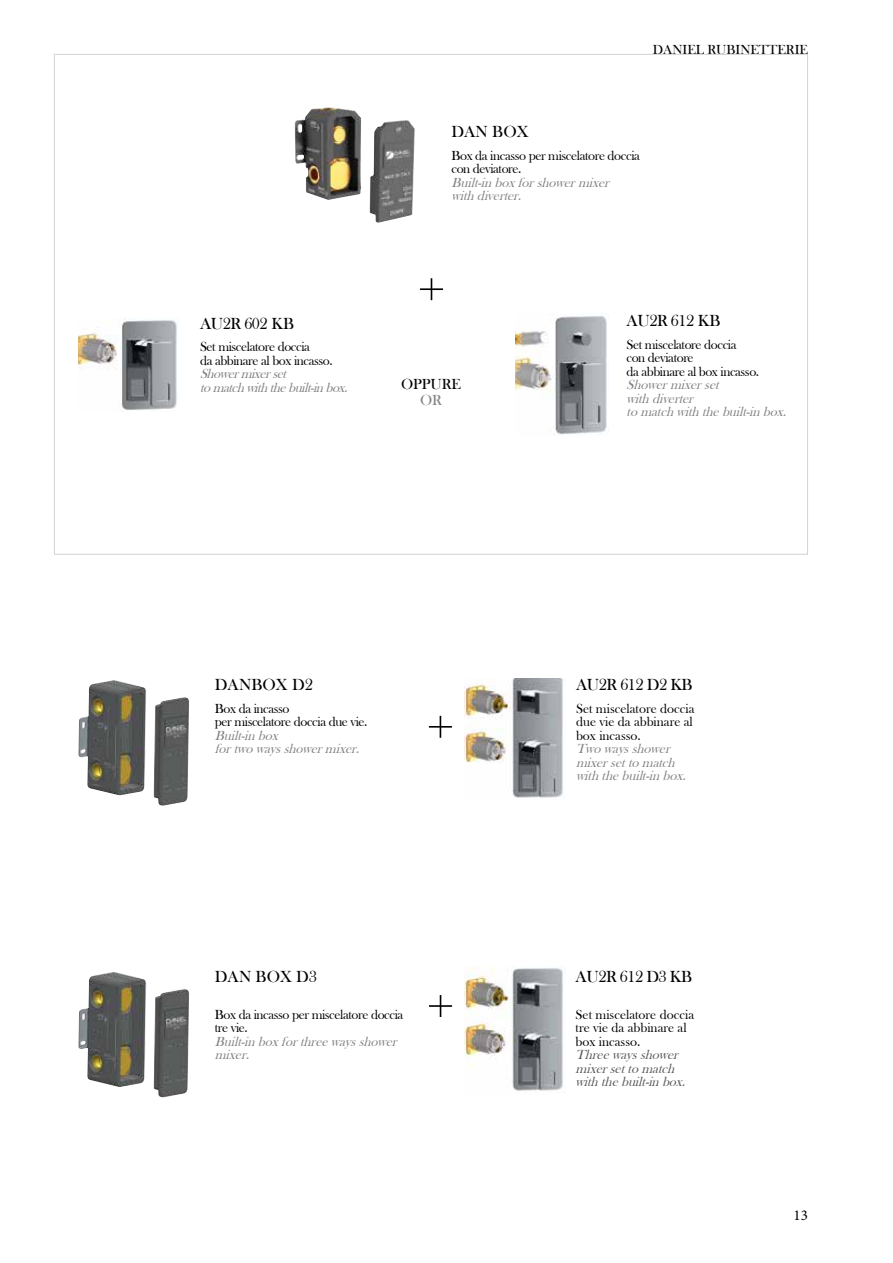
<style>
.page{position:relative;width:893px;height:1263px;background:#fff}
.page>*{position:absolute;margin:0;border:0;box-sizing:border-box;transform-origin:0 0}
.t1{font:54px "Bask Old Face";color:#000}
.t2{font:16.5px "Bask Old Face";letter-spacing:-.03em;color:#000}
.t3{font:16.5px "Bask Old Face";color:#000}
.t4{font:15px "Bask Old Face";color:#000}
.t5{font:15px "Minion Pro";color:#000}
.t6{font:15px "Bask Old Face";color:#808285}
.t7{font:italic 13.5px/13.5px "Bask Old Face";color:#808285}
.t8{font:13.5px/13.5px "Bask Old Face";letter-spacing:-.03em;color:#000}
.t9{font:13.5px/13.5px "Bask Old Face";color:#000}
.t10{font:italic 13.5px/13.5px "Bask Old Face";color:#58595b}
</style>
<div class="page">
<img style="left:78px;top:318px;width:99px;height:92px">
<img style="left:515px;top:313px;width:94px;height:122px">
<img style="left:464px;top:966px;width:100px;height:125px">
<img style="left:465px;top:678px;width:99px;height:120px">
<img style="left:295px;top:107px;width:120px;height:116px">
<img style="left:78px;top:680px;width:111px;height:126px">
<img style="left:78px;top:972px;width:111px;height:126px">
<p class="t2" style="left:200px;top:314px;width:96px">AU2R 602 KB</p>
<p class="t8" style="left:200px;top:340px;width:134px">Set miscelatore doccia<br>da abbinare al box incasso.</p>
<p class="t7" style="left:200px;top:367px;width:153px">Showermixerset tomatchwiththebuilt-inbox.</p>
<p class="t9" style="left:653px;top:43px;width:157px">DANIEL RUBINETTERIE</p>
<p class="t2" style="left:451px;top:122px;width:79px">DAN BOX</p>
<p class="t8" style="left:451px;top:149px;width:190px">Box da incasso per miscelatore doccia con deviatore.</p>
<p class="t7" style="left:451px;top:176px;width:163px">Built-inboxforshowermixer withdiverter.</p>
<h1 class="t1" style="left:418px;top:259px;width:28px">+</h1>
<p class="t4" style="left:401px;top:375px;width:61px">OPPURE</p>
<p class="t6" style="left:420px;top:391px;width:23px">OR</p>
<p class="t2" style="left:626px;top:311px;width:96px">AU2R 612 KB</p>
<p class="t8" style="left:626px;top:338px;width:134px">Set miscelatore doccia<br>con deviatore<br>da abbinare al box incasso.</p>
<p class="t7" style="left:626px;top:378px;width:165px">Showermixerset withdiverter tomatchwiththebuilt-inbox.</p>
<p class="t3" style="left:215px;top:675px;width:100px">DANBOX D2</p>
<p class="t8" style="left:215px;top:702px;width:154px">Box da incasso<br>per miscelatore doccia due vie.</p>
<p class="t7" style="left:215px;top:729px;width:150px">Built-inbox fortwowaysshowermixer.</p>
<h1 class="t1" style="left:427px;top:697px;width:28px">+</h1>
<p class="t2" style="left:576px;top:675px;width:118px">AU2R 612 D2 KB</p>
<p class="t9" style="left:576px;top:702px;width:120px">Set miscelatore doccia due vie da abbinare al box incasso.</p>
<p class="t7" style="left:576px;top:742px;width:115px">Twowaysshower mixersettomatch withthebuilt-inbox.</p>
<p class="t2" style="left:215px;top:968px;width:104px">DAN BOX D3</p>
<p class="t8" style="left:215px;top:1007px;width:190px">Box da incasso per miscelatore doccia tre vie.</p>
<p class="t7" style="left:215px;top:1034px;width:187px">Built-inboxforthreewaysshower mixer.</p>
<h1 class="t1" style="left:427px;top:976px;width:28px">+</h1>
<p class="t2" style="left:576px;top:968px;width:118px">AU2R 612 D3 KB</p>
<p class="t9" style="left:576px;top:1007px;width:120px">Set miscelatore doccia tre vie da abbinare al box incasso.</p>
<p class="t10" style="left:576px;top:1048px;width:115px">Threewaysshower mixersettomatch withthebuilt-inbox.</p>
<p class="t5" style="left:793px;top:1205px;width:16px">13</p>
</div>
